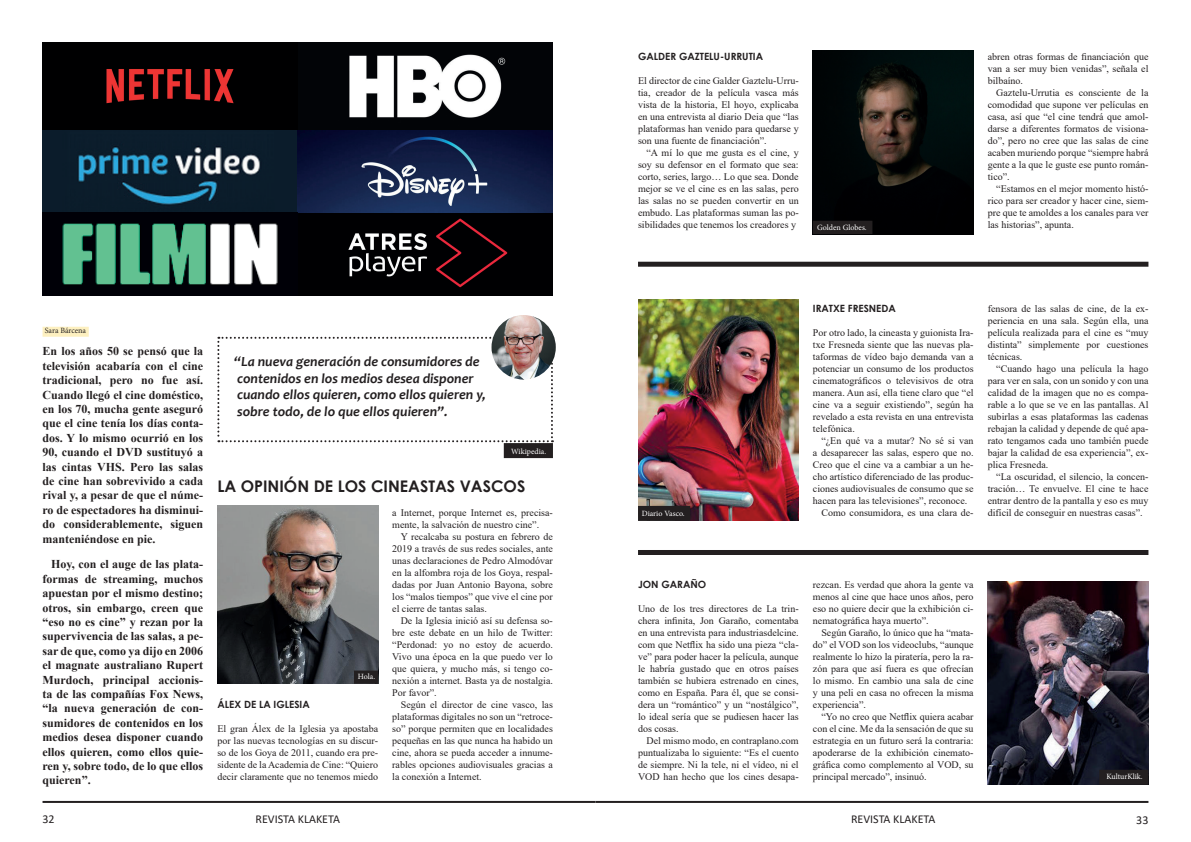
<style>
.page{position:relative;width:1191px;height:842px;background:#fff}
.page>*{position:absolute;margin:0;border:0;box-sizing:border-box;transform-origin:0 0}
.t1{font:700 16px "Century Gothic";color:#231f20}
.t2{font:italic 700 14px/16.8px "Candara";color:#231f20}
.t3{font:700 12px/14.4px "Times New Roman";color:#231f20;text-align:justify}
.t4{font:12px "Calibri";color:#231f20}
.t5{font:10px/12px "Times New Roman";color:#231f20;text-align:justify}
.t6{font:700 10px "Century Gothic";color:#231f20}
.t7{font:8px "Minion Pro";color:#fff}
.t8{font:8px "Minion Pro";color:#231f20}
</style>
<div class="page">
<hr style="left:43px;top:801px;width:552px;height:2px;background:#231f20">
<hr style="left:595px;top:801px;width:553px;height:2px;background:#231f20">
<img style="left:43px;top:43px;width:510px;height:253px">
<div style="left:638px;top:262px;width:510px;height:5px;background:#231f20"></div>
<img style="left:217px;top:506px;width:161px;height:178px">
<svg style="left:217px;top:337px;width:336px;height:105px"></svg>
<img style="left:491px;top:315px;width:65px;height:65px;border-radius:32px">
<img style="left:813px;top:50px;width:160px;height:185px">
<img style="left:638px;top:299px;width:160px;height:222px">
<div style="left:638px;top:550px;width:510px;height:5px;background:#231f20"></div>
<img style="left:987px;top:581px;width:161px;height:204px">
<div style="left:505px;top:444px;width:47px;height:13px;background:#231f20"></div>
<div style="left:504px;top:443px;width:49px;height:15px;border:2px solid #231f20"></div>
<div style="left:355px;top:671px;width:22px;height:12px;background:#231f20"></div>
<div style="left:354px;top:670px;width:24px;height:14px;border:2px solid #231f20"></div>
<div style="left:814px;top:222px;width:57px;height:11px;background:#231f20"></div>
<div style="left:813px;top:221px;width:59px;height:13px;border:2px solid #231f20"></div>
<div style="left:639px;top:507px;width:50px;height:13px;background:#231f20"></div>
<div style="left:638px;top:506px;width:52px;height:15px;border:2px solid #231f20"></div>
<div style="left:1100px;top:771px;width:47px;height:13px;background:#231f20"></div>
<div style="left:1099px;top:770px;width:49px;height:15px;border:2px solid #231f20"></div>
<div style="left:43px;top:327px;width:46px;height:10px;background:#fdf0c0"></div>
<p class="t8" style="left:45px;top:325px;width:43px">Sara Bárcena</p>
<p class="t3" style="left:43px;top:344px;width:162px">En los años 50 se pensó que la televisión acabaría con el cine tradicional, pero no fue así.<br>Cuando llegó el cine doméstico, en los 70, mucha gente aseguró que el cine tenía los días conta&shy;dos. Y lo mismo ocurrió en los 90, cuando el DVD sustituyó a las cintas VHS. Pero las salas de cine han sobrevivido a cada rival y, a pesar de que el núme&shy;ro de espectadores ha disminui&shy;do considerablemente, siguen manteniéndose en pie.</p>
<p class="t3" style="left:43px;top:557px;width:162px;text-indent:9px">Hoy, con el auge de las plata&shy;formas de streaming, muchos apuestan por el mismo destino; otros, sin embargo, creen que “eso no es cine” y rezan por la supervivencia de las salas, a pe&shy;sar de que, como ya dijo en 2006 el magnate australiano Rupert Murdoch, principal accionis&shy;ta de las compañías Fox News, “la nueva generación de con&shy;sumidores de contenidos en los medios desea disponer cuando ellos quieren, como ellos quie&shy;ren y, sobre todo, de lo que ellos quieren”.</p>
<h2 class="t2" style="left:234px;top:353px;width:253px">“La nueva generación de consumidores de contenidos en los medios desea disponer cuando ellos quieren, como ellos quieren y, sobre todo, de lo que ellos quieren”.</h2>
<p class="t7" style="left:511px;top:446px;width:37px">Wikipedia.</p>
<h1 class="t1" style="left:217px;top:474px;width:309px">LA OPINIÓN DE LOS CINEASTAS VASCOS</h1>
<p class="t7" style="left:358px;top:671px;width:19px">Hola.</p>
<p class="t6" style="left:217px;top:697px;width:94px">ÁLEX DE LA IGLESIA</p>
<p class="t5" style="left:217px;top:722px;width:162px">El gran Álex de la Iglesia ya apostaba por las nuevas tecnologías en su discur&shy;so de los Goya de 2011, cuando era pre&shy;sidente de la Academia de Cine: “Quiero decir claramente que no tenemos miedo</p>
<p class="t5" style="left:392px;top:506px;width:162px">a Internet, porque Internet es, precisa&shy;mente, la salvación de nuestro cine”.</p>
<p class="t5" style="left:392px;top:530px;width:162px;text-indent:8px">Y recalcaba su postura en febrero de 2019 a través de sus redes sociales, ante unas declaraciones de Pedro Almodóvar en la alfombra roja de los Goya, respal&shy;dadas por Juan Antonio Bayona, sobre los “malos tiempos” que vive el cine por el cierre de tantas salas.</p>
<p class="t5" style="left:392px;top:614px;width:162px;text-indent:8px">De la Iglesia inició así su defensa so&shy;bre este debate en un hilo de Twitter: “Perdonad: yo no estoy de acuerdo.<br>Vivo una época en la que puedo ver lo que quiera, y mucho más, si tengo co&shy;nexión a internet. Basta ya de nostalgia.<br>Por favor”.</p>
<p class="t5" style="left:392px;top:698px;width:162px;text-indent:8px">Según el director de cine vasco, las plataformas digitales no son un “retroce&shy;so” porque permiten que en localidades pequeñas en las que nunca ha habido un cine, ahora se pueda acceder a innume&shy;rables opciones audiovisuales gracias a la conexión a Internet.</p>
<p class="t6" style="left:638px;top:49px;width:127px">GALDER GAZTELU-URRUTIA</p>
<p class="t5" style="left:638px;top:74px;width:162px">El director de cine Galder Gaztelu-Urru&shy;tia, creador de la película vasca más vista de la historia, El hoyo, explicaba en una entrevista al diario Deia que “las plataformas han venido para quedarse y son una fuente de financiación”.</p>
<p class="t5" style="left:638px;top:146px;width:162px;text-indent:8px">“A mí lo que me gusta es el cine, y soy su defensor en el formato que sea: corto, series, largo… Lo que sea. Donde mejor se ve el cine es en las salas, pero las salas no se pueden convertir en un embudo. Las plataformas suman las po&shy;sibilidades que tenemos los creadores y</p>
<p class="t7" style="left:817px;top:222px;width:51px">Golden Globes.</p>
<p class="t5" style="left:987px;top:50px;width:162px">abren otras formas de financiación que van a ser muy bien venidas”, señala el bilbaíno.</p>
<p class="t5" style="left:987px;top:86px;width:162px;text-indent:8px">Gaztelu-Urrutia es consciente de la comodidad que supone ver películas en casa, así que “el cine tendrá que amol&shy;darse a diferentes formatos de visiona&shy;do”, pero no cree que las salas de cine acaben muriendo porque “siempre habrá gente a la que le guste ese punto román&shy;tico”.</p>
<p class="t5" style="left:987px;top:182px;width:162px;text-indent:8px">“Estamos en el mejor momento histó&shy;rico para ser creador y hacer cine, siem&shy;pre que te amoldes a los canales para ver las historias”, apunta.</p>
<p class="t7" style="left:642px;top:508px;width:44px">Diario Vasco.</p>
<p class="t6" style="left:813px;top:301px;width:84px">IRATXE FRESNEDA</p>
<p class="t5" style="left:813px;top:326px;width:162px">Por otro lado, la cineasta y guionista Ira&shy;txe Fresneda siente que las nuevas pla&shy;taformas de vídeo bajo demanda van a potenciar un consumo de los productos cinematográficos o televisivos de otra manera. Aun así, ella tiene claro que “el cine va a seguir existiendo”, según ha revelado a esta revista en una entrevista telefónica.</p>
<p class="t5" style="left:821px;top:434px;width:154px">“¿En qué va a mutar? No sé si van</p>
<p class="t5" style="left:813px;top:446px;width:162px">a desaparecer las salas, espero que no.</p>
<p class="t5" style="left:813px;top:458px;width:162px">Creo que el cine va a cambiar a un he-</p>
<p class="t5" style="left:813px;top:470px;width:162px">cho artístico diferenciado de las produc-</p>
<p class="t5" style="left:813px;top:482px;width:162px">ciones audiovisuales de consumo que se</p>
<p class="t5" style="left:813px;top:494px;width:156px">hacen para las televisiones”, reconoce.</p>
<p class="t5" style="left:821px;top:506px;width:154px">Como consumidora, es una clara de-</p>
<p class="t5" style="left:987px;top:302px;width:162px">fensora de las salas de cine, de la ex&shy;periencia en una sala. Según ella, una película realizada para el cine es “muy distinta” simplemente por cuestiones técnicas.</p>
<p class="t5" style="left:987px;top:362px;width:162px;text-indent:8px">“Cuando hago una película la hago para ver en sala, con un sonido y con una calidad de la imagen que no es compa&shy;rable a lo que se ve en las pantallas. Al subirlas a esas plataformas las cadenas rebajan la calidad y depende de qué apa&shy;rato tengamos cada uno también puede bajar la calidad de esa experiencia”, ex&shy;plica Fresneda.</p>
<p class="t5" style="left:987px;top:470px;width:162px;text-indent:8px">“La oscuridad, el silencio, la concen&shy;tración… Te envuelve. El cine te hace entrar dentro de la pantalla y eso es muy difícil de conseguir en nuestras casas”.</p>
<p class="t6" style="left:638px;top:577px;width:70px">JON GARAÑO</p>
<p class="t5" style="left:638px;top:602px;width:162px">Uno de los tres directores de La trin&shy;chera infinita, Jon Garaño, comentaba en una entrevista para industriasdelcine. com que Netflix ha sido una pieza “cla&shy;ve” para poder hacer la película, aunque le habría gustado que en otros países también se hubiera estrenado en cines, como en España. Para él, que se consi&shy;dera un “romántico” y un “nostálgico”, lo ideal sería que se pudiesen hacer las dos cosas.</p>
<p class="t5" style="left:638px;top:734px;width:162px;text-indent:8px">Del mismo modo, en contraplano.com puntualizaba lo siguiente: “Es el cuento de siempre. Ni la tele, ni el vídeo, ni el VOD han hecho que los cines desapa-</p>
<p class="t5" style="left:813px;top:578px;width:162px">rezcan. Es verdad que ahora la gente va menos al cine que hace unos años, pero eso no quiere decir que la exhibición ci&shy;nematográfica haya muerto”.</p>
<p class="t5" style="left:813px;top:626px;width:162px;text-indent:8px">Según Garaño, lo único que ha “mata&shy;do” el VOD son los videoclubs, “aunque realmente lo hizo la piratería, pero la ra&shy;zón para que así fuera es que ofrecían lo mismo. En cambio una sala de cine y una peli en casa no ofrecen la misma experiencia”.</p>
<p class="t5" style="left:813px;top:710px;width:162px;text-indent:8px">“Yo no creo que Netflix quiera acabar con el cine. Me da la sensación de que su estrategia en un futuro será la contraria: apoderarse de la exhibición cinemato&shy;gráfica como complemento al VOD, su principal mercado”, insinuó.</p>
<p class="t7" style="left:1106px;top:771px;width:38px">KulturKlik.</p>
<p class="t4" style="left:43px;top:811px;width:14px">32</p>
<p class="t4" style="left:255px;top:810px;width:86px">REVISTA KLAKETA</p>
<p class="t4" style="left:851px;top:810px;width:86px">REVISTA KLAKETA</p>
<p class="t4" style="left:1136px;top:811px;width:14px">33</p>
</div>
